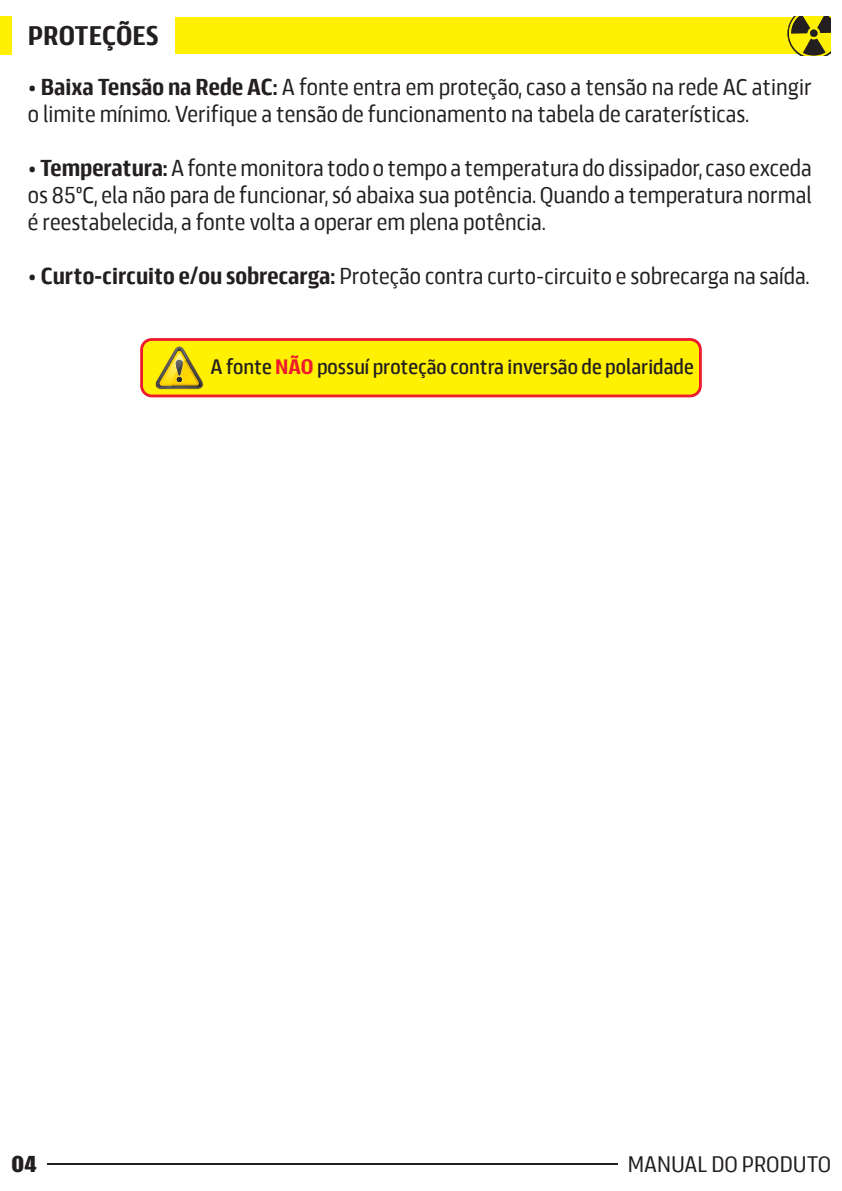
<style>
.page{position:relative;width:842px;height:1191px;background:#fff}
.page>*{position:absolute;margin:0;border:0;box-sizing:border-box;transform-origin:0 0}
.t1{font:600 condensed 28px "Scansky";color:#231f20}
.t2{font:300 condensed 24px/27px "Scansky";color:#231f20}
.t3{font:300 condensed 23.4px "Scansky";color:#231f20}
.t4{font:700 condensed 23.4px "Scansky";color:#231f20}
.t5{font:condensed 21.8px "Scansky";color:#231f20}
.s1{font-weight:600}
.s2{font-weight:600;color:#ee1b2d}
</style>
<div class="page">
<hr style="left:47px;top:1163px;width:571px;height:2px;background:#231f20">
<div style="left:0;top:17px;width:12px;height:38px;background:#fff101"></div>
<div style="left:175px;top:17px;width:655px;height:37px;background:#fff101"></div>
<svg style="left:787px;top:17px;width:43px;height:38px"></svg>
<svg style="left:140px;top:338px;width:562px;height:59px"></svg>
<p class="t1" style="left:28px;top:19px;width:132px">PROTEÇÕES</p>
<p class="t2" style="left:28px;top:73px;width:785px"><span class="s1">• Baixa Tensão na Rede AC:</span> A fonte entra em proteção, caso a tensão na rede AC atingir o limite mínimo. Verifique a tensão de funcionamento na tabela de caraterísticas.</p>
<p class="t2" style="left:28px;top:154px;width:785px;text-align:justify"><span class="s1">• Temperatura:</span> A fonte monitora todo o tempo a temperatura do dissipador, caso exceda os 85ºC, ela não para de funcionar, só abaixa sua potência. Quando a temperatura normal é reestabelecida, a fonte volta a operar em plena potência.</p>
<p class="t2" style="left:28px;top:262px;width:783px"><span class="s1">• Curto-circuito e/ou sobrecarga:</span> Proteção contra curto-circuito e sobrecarga na saída.</p>
<p class="t5" style="left:210px;top:353px;width:485px">A fonte <span class="s2">NÃO</span> possuí proteção contra inversão de polaridade</p>
<p class="t4" style="left:11px;top:1150px;width:27px">04</p>
<p class="t3" style="left:628px;top:1150px;width:205px">MANUAL DO PRODUTO</p>
</div>
